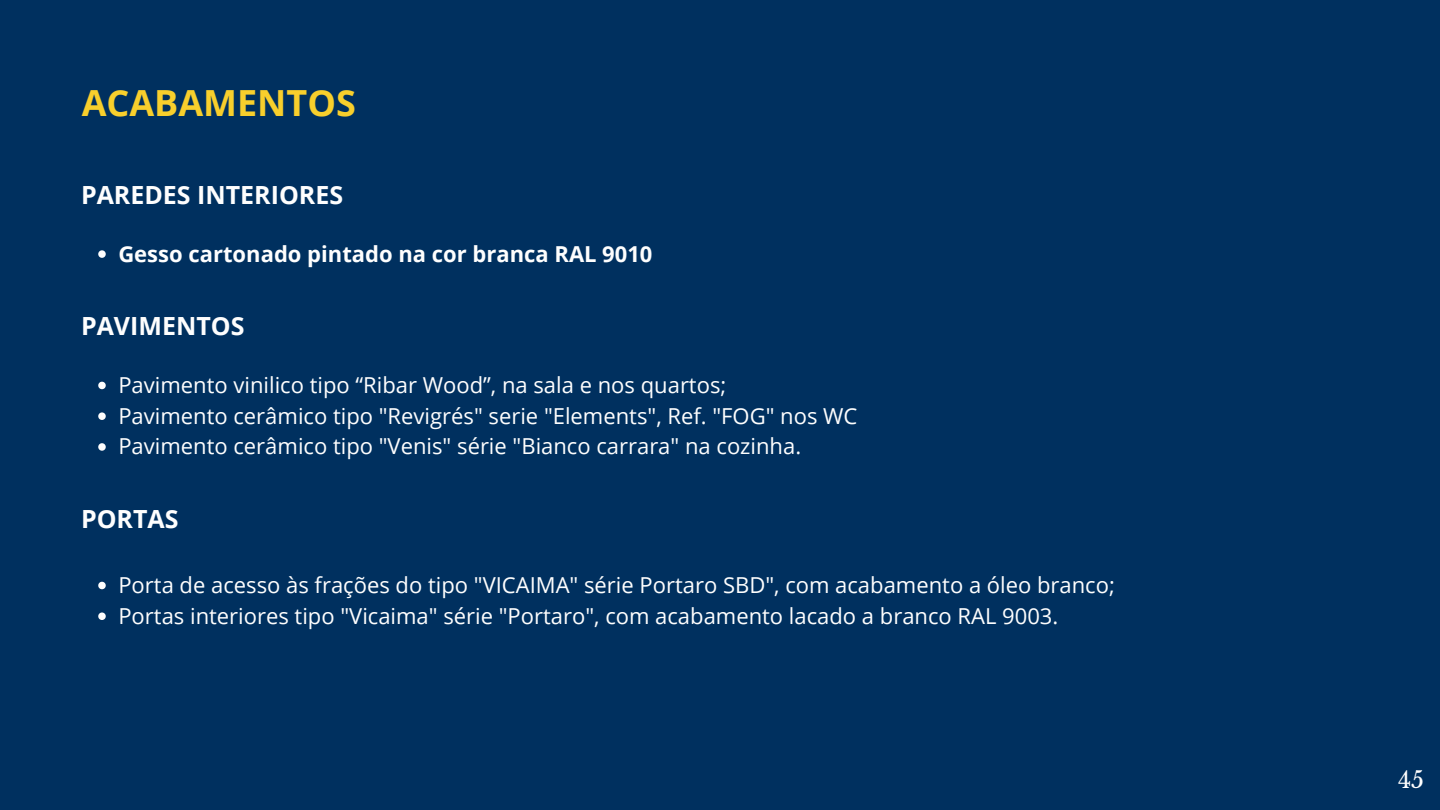
<style>
.page{position:relative;width:1440px;height:810px;background:#00305f}
.page>*{position:absolute;margin:0;border:0;box-sizing:border-box;transform-origin:0 0}
.t1{font:700 36px "Open Sans";color:#f8cf2c}
.t2{font:700 25px "Open Sans";color:#fefefe}
.t3{font:22.6px "Libre Baskerville";color:#fff}
.t4{font:22px "Open Sans";color:#fefefe}
.t5{font:700 22px "Open Sans";color:#fefefe}
</style>
<div class="page">
<svg style="left:98px;top:250px;width:8px;height:8px"></svg>
<svg style="left:98px;top:382px;width:8px;height:7px"></svg>
<svg style="left:98px;top:412px;width:8px;height:8px"></svg>
<svg style="left:98px;top:443px;width:8px;height:8px"></svg>
<svg style="left:98px;top:582px;width:8px;height:7px"></svg>
<svg style="left:98px;top:613px;width:8px;height:7px"></svg>
<p class="t1" style="left:82px;top:77px;width:276px">ACABAMENTOS</p>
<h1 class="t2" style="left:81px;top:177px;width:264px">PAREDES INTERIORES</h1>
<h2 class="t5" style="left:118px;top:238px;width:536px">Gesso cartonado pintado na cor branca RAL 9010</h2>
<p class="t2" style="left:81px;top:309px;width:165px">PAVIMENTOS</p>
<h2 class="t4" style="left:118px;top:369px;width:609px">Pavimento vinilico tipo “Ribar Wood”, na sala e nos quartos;</h2>
<p class="t4" style="left:118px;top:400px;width:741px">Pavimento cerâmico tipo "Revigrés" serie "Elements", Ref. "FOG" nos WC</p>
<p class="t4" style="left:118px;top:431px;width:684px">Pavimento cerâmico tipo "Venis" série "Bianco carrara" na cozinha.</p>
<p class="t2" style="left:81px;top:501px;width:99px">PORTAS</p>
<h2 class="t4" style="left:118px;top:570px;width:998px">Porta de acesso às frações do tipo "VICAIMA" série Portaro SBD", com acabamento a óleo branco;</h2>
<p class="t4" style="left:118px;top:600px;width:941px">Portas interiores tipo "Vicaima" série "Portaro", com acabamento lacado a branco RAL 9003.</p>
<p class="t3" style="left:1398px;top:766px;width:28px">45</p>
</div>
